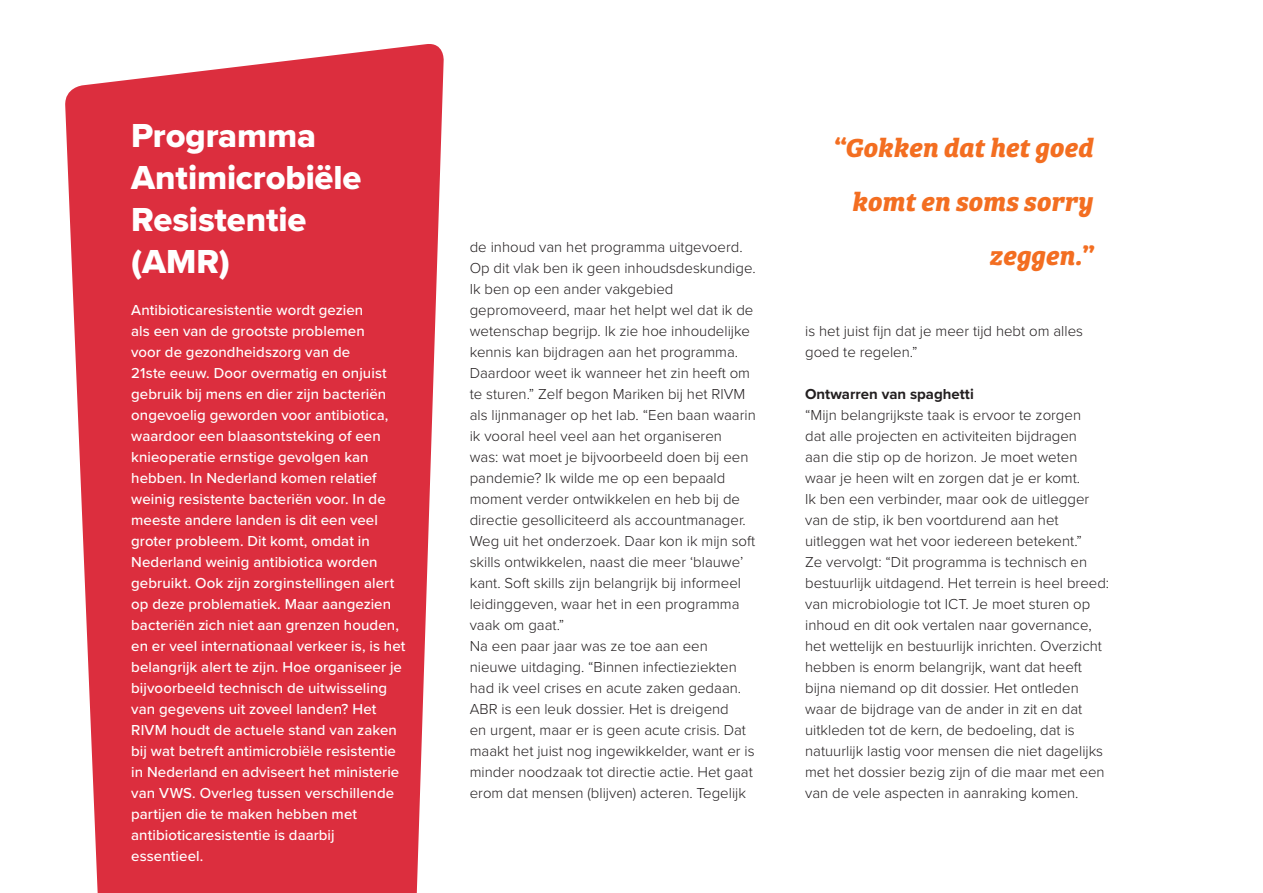
<style>
.page{position:relative;width:1263px;height:893px;background:#fff}
.page>*{position:absolute;margin:0;border:0;box-sizing:border-box;transform-origin:0 0}
.body_wit{font:34.5px/42px "Proxima Nova Extrabld";letter-spacing:-.005em;color:#fff}
.Streamer{font:italic 700 27px/54px "Bree Serif";letter-spacing:-.005em;color:#f36e21;text-align:right}
.Body{font:300 15px/21px "Proxima Nova";color:#231f20}
.body_wit-2{font:500 15px/21px "Proxima Nova";letter-spacing:.005em;color:#fff}
.Body-2{font:700 15px "Proxima Nova";color:#231f20}
</style>
<div class="page">
<svg style="left:65px;top:44px;width:379px;height:849px;background:#df4351"></svg>
<p class="body_wit" style="left:131px;top:116px;width:232px">Programma<br>Antimicrobiële<br>Resistentie (AMR)</p>
<p class="body_wit-2" style="left:131px;top:300px;width:276px">Antibioticaresistentie wordt gezien<br>als een van de grootste problemen<br>voor de gezondheidszorg van de<br>21ste eeuw. Door overmatig en onjuist gebruik bij mens en dier zijn bacteriën ongevoelig geworden voor antibiotica, waardoor een blaasontsteking of een knieoperatie ernstige gevolgen kan hebben. In Nederland komen relatief weinig resistente bacteriën voor. In de meeste andere landen is dit een veel groter probleem. Dit komt, omdat in Nederland weinig antibiotica worden gebruikt. Ook zijn zorginstellingen alert op deze problematiek. Maar aangezien bacteriën zich niet aan grenzen houden, en er veel internationaal verkeer is, is het belangrijk alert te zijn. Hoe organiseer je bijvoorbeeld technisch de uitwisseling van gegevens uit zoveel landen? Het RIVM houdt de actuele stand van zaken bij wat betreft antimicrobiële resistentie in Nederland en adviseert het ministerie van VWS. Overleg tussen verschillende partijen die te maken hebben met antibioticaresistentie is daarbij</p>
<p class="body_wit-2" style="left:131px;top:846px;width:74px">essentieel.</p>
<p class="Body" style="left:470px;top:237px;width:288px">de inhoud van het programma uitgevoerd.<br>Op dit vlak ben ik geen inhoudsdeskundige.<br>Ik ben op een ander vakgebied gepromoveerd, maar het helpt wel dat ik de wetenschap begrijp. Ik zie hoe inhoudelijke kennis kan bijdragen aan het programma.<br>Daardoor weet ik wanneer het zin heeft om te sturen.” Zelf begon Mariken bij het RIVM als lijnmanager op het lab. “Een baan waarin ik vooral heel veel aan het organiseren<br>was: wat moet je bijvoorbeeld doen bij een pandemie? Ik wilde me op een bepaald moment verder ontwikkelen en heb bij de directie gesolliciteerd als accountmanager.<br>Weg uit het onderzoek. Daar kon ik mijn soft skills ontwikkelen, naast die meer ‘blauwe’ kant. Soft skills zijn belangrijk bij informeel leidinggeven, waar het in een programma vaak om gaat.”</p>
<p class="Body" style="left:470px;top:636px;width:286px">Na een paar jaar was ze toe aan een nieuwe uitdaging. “Binnen infectieziekten had ik veel crises en acute zaken gedaan.<br>ABR is een leuk dossier. Het is dreigend<br>en urgent, maar er is geen acute crisis. Dat maakt het juist nog ingewikkelder, want er is minder noodzaak tot directie actie. Het gaat erom dat mensen (blijven) acteren. Tegelijk</p>
<p class="Streamer" style="left:831px;top:118px;width:263px">“Gokken dat het goed komt en soms sorry zeggen.”</p>
<p class="Body" style="left:805px;top:321px;width:279px">is het juist fijn dat je meer tijd hebt om alles goed te regelen.”</p>
<p class="Body-2" style="left:805px;top:385px;width:170px">Ontwarren van spaghetti</p>
<p class="Body" style="left:805px;top:405px;width:306px">“Mijn belangrijkste taak is ervoor te zorgen<br>dat alle projecten en activiteiten bijdragen<br>aan die stip op de horizon. Je moet weten waar je heen wilt en zorgen dat je er komt.<br>Ik ben een verbinder, maar ook de uitlegger van de stip, ik ben voortdurend aan het uitleggen wat het voor iedereen betekent.”<br>Ze vervolgt: “Dit programma is technisch en bestuurlijk uitdagend. Het terrein is heel breed: van microbiologie tot ICT. Je moet sturen op inhoud en dit ook vertalen naar governance, het wettelijk en bestuurlijk inrichten. Overzicht hebben is enorm belangrijk, want dat heeft bijna niemand op dit dossier. Het ontleden waar de bijdrage van de ander in zit en dat uitkleden tot de kern, de bedoeling, dat is natuurlijk lastig voor mensen die niet dagelijks met het dossier bezig zijn of die maar met een van de vele aspecten in aanraking komen.</p>
</div>
